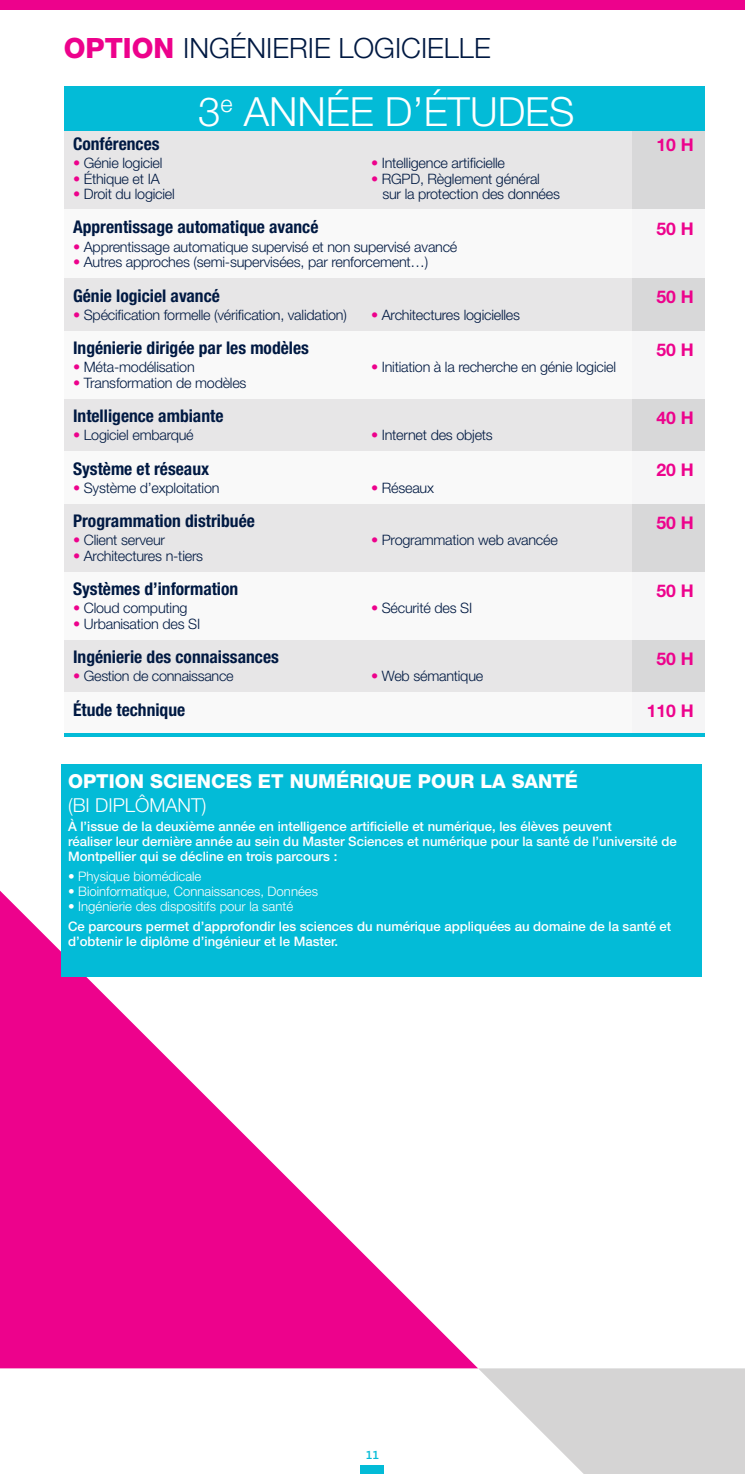
<style>
.page{position:relative;width:745px;height:1474px;background:#fff}
.page>*{position:absolute;margin:0;border:0;box-sizing:border-box;transform-origin:0 0}
.t1{font:300 40.25px "Helvetica Neue LT Std";color:#fff}
.t2{font:300 28px "Helvetica Neue LT Std";color:#001942}
.t3{font:800 19.25px "Helvetica Neue LT Std";color:#fff}
.t4{font:300 19.25px "Helvetica Neue LT Std";color:#fff}
.t5{font:700 condensed 17.5px "Helvetica Neue LT Std";color:#001942}
.t6{font:700 17.5px "Helvetica Neue LT Std";color:#ed028c}
.t7{font:600 15.75px "Archer";color:#03bbd7}
.t8{font:300 14.35px "Helvetica Neue LT Std";letter-spacing:-.015em;color:#001942}
.t9{font:500 13.12px/14.9px "Helvetica Neue LT Std";color:#fff}
.t10{font:300 13.12px "Helvetica Neue LT Std";color:#fff}
.s1{font-weight:800;color:#ed028c}
.s2{color:#ed028c}
</style>
<div class="page">
<div style="left:0;top:0;width:744px;height:10px;background:#ed028c"></div>
<div style="left:360px;top:1464px;width:24px;height:9px;background:#03bbd7"></div>
<svg style="left:0;top:890px;width:478px;height:478px;fill:#ed028c"></svg>
<svg style="left:478px;top:1368px;width:266px;height:105px"></svg>
<div style="left:61px;top:764px;width:640px;height:212px;background:#03bbd7"></div>
<div style="left:64px;top:86px;width:640px;height:649px;background:#e7e6e7"></div>
<div style="left:631px;top:127px;width:73px;height:608px;background:#d8d8d9"></div>
<div style="left:64px;top:209px;width:640px;height:69px;background:#fff"></div>
<div style="left:64px;top:331px;width:640px;height:67px;background:#fff"></div>
<div style="left:64px;top:451px;width:640px;height:52px;background:#fff"></div>
<div style="left:64px;top:572px;width:640px;height:67px;background:#fff"></div>
<div style="left:64px;top:692px;width:640px;height:44px;background:#fff"></div>
<div style="left:64px;top:86px;width:640px;height:45px;background:#03bbd7"></div>
<hr style="left:64px;top:733px;width:640px;height:4px;background:#03bbd7">
<h2 class="t2" style="left:64px;top:31px;width:428px"><span class="s1">OPTION</span> INGÉNIERIE LOGICIELLE</h2>
<h1 class="t1" style="left:198px;top:87px;width:378px">3<sup>e</sup> ANNÉE D’ÉTUDES</h1>
<p class="t5" style="left:73px;top:133px;width:88px">Conférences</p>
<p class="t6" style="left:656px;top:134px;width:39px">10 H</p>
<p class="t8" style="left:73px;top:154px;width:91px"><span class="s2">•</span> Génie logiciel</p>
<p class="t8" style="left:371px;top:154px;width:135px"><span class="s2">•</span> Intelligence artificielle</p>
<p class="t8" style="left:73px;top:170px;width:88px"><span class="s2">•</span> Éthique et IA</p>
<p class="t8" style="left:371px;top:170px;width:170px"><span class="s2">•</span> RGPD, Règlement général</p>
<p class="t8" style="left:73px;top:185px;width:103px"><span class="s2">•</span> Droit du logiciel</p>
<p class="t8" style="left:382px;top:185px;width:179px">sur la protection des données</p>
<p class="t5" style="left:73px;top:217px;width:247px">Apprentissage automatique avancé</p>
<p class="t6" style="left:656px;top:218px;width:39px">50 H</p>
<p class="t8" style="left:73px;top:238px;width:385px"><span class="s2">•</span> Apprentissage automatique supervisé et non supervisé avancé</p>
<p class="t8" style="left:73px;top:253px;width:356px"><span class="s2">•</span> Autres approches (semi-supervisées, par renforcement…)</p>
<p class="t5" style="left:73px;top:285px;width:148px">Génie logiciel avancé</p>
<p class="t6" style="left:656px;top:286px;width:39px">50 H</p>
<p class="t8" style="left:73px;top:306px;width:275px"><span class="s2">•</span> Spécification formelle (vérification, validation)</p>
<p class="t8" style="left:371px;top:306px;width:150px"><span class="s2">•</span> Architectures logicielles</p>
<p class="t5" style="left:73px;top:337px;width:237px">Ingénierie dirigée par les modèles</p>
<p class="t6" style="left:656px;top:339px;width:39px">50 H</p>
<p class="t8" style="left:73px;top:358px;width:123px"><span class="s2">•</span> Méta-modélisation</p>
<p class="t8" style="left:371px;top:358px;width:246px"><span class="s2">•</span> Initiation à la recherche en génie logiciel</p>
<p class="t8" style="left:73px;top:374px;width:175px"><span class="s2">•</span> Transformation de modèles</p>
<p class="t5" style="left:73px;top:405px;width:152px">Intelligence ambiante</p>
<p class="t6" style="left:656px;top:407px;width:39px">40 H</p>
<p class="t8" style="left:73px;top:426px;width:122px"><span class="s2">•</span> Logiciel embarqué</p>
<p class="t8" style="left:371px;top:426px;width:123px"><span class="s2">•</span> Internet des objets</p>
<p class="t5" style="left:73px;top:457px;width:138px">Système et réseaux</p>
<p class="t6" style="left:656px;top:459px;width:39px">20 H</p>
<p class="t8" style="left:73px;top:479px;width:148px"><span class="s2">•</span> Système d’exploitation</p>
<p class="t8" style="left:371px;top:479px;width:64px"><span class="s2">•</span> Réseaux</p>
<p class="t5" style="left:73px;top:510px;width:183px">Programmation distribuée</p>
<p class="t6" style="left:656px;top:511px;width:39px">50 H</p>
<p class="t8" style="left:73px;top:531px;width:93px"><span class="s2">•</span> Client serveur</p>
<p class="t8" style="left:371px;top:531px;width:188px"><span class="s2">•</span> Programmation web avancée</p>
<p class="t8" style="left:73px;top:547px;width:132px"><span class="s2">•</span> Architectures n-tiers</p>
<p class="t5" style="left:73px;top:578px;width:167px">Systèmes d’information</p>
<p class="t6" style="left:656px;top:579px;width:39px">50 H</p>
<p class="t8" style="left:73px;top:599px;width:116px"><span class="s2">•</span> Cloud computing</p>
<p class="t8" style="left:371px;top:599px;width:103px"><span class="s2">•</span> Sécurité des SI</p>
<p class="t8" style="left:73px;top:615px;width:128px"><span class="s2">•</span> Urbanisation des SI</p>
<p class="t5" style="left:73px;top:646px;width:207px">Ingénierie des connaissances</p>
<p class="t6" style="left:656px;top:648px;width:39px">50 H</p>
<p class="t8" style="left:73px;top:667px;width:162px"><span class="s2">•</span> Gestion de connaissance</p>
<p class="t8" style="left:371px;top:667px;width:114px"><span class="s2">•</span> Web sémantique</p>
<p class="t5" style="left:73px;top:698px;width:114px">Étude technique</p>
<p class="t6" style="left:646px;top:700px;width:49px">110 H</p>
<h3 class="t3" style="left:68px;top:769px;width:511px">OPTION SCIENCES ET NUMÉRIQUE POUR LA SANTÉ</h3>
<h3 class="t4" style="left:68px;top:793px;width:140px">(BI DIPLÔMANT)</h3>
<p class="t9" style="left:68px;top:819px;width:610px">À l’issue de la deuxième année en intelligence artificielle et numérique, les élèves peuvent<br>réaliser leur dernière année au sein du Master Sciences et numérique pour la santé de l’université de<br>Montpellier qui se décline en trois parcours :</p>
<p class="t10" style="left:68px;top:868px;width:135px">• Physique biomédicale</p>
<p class="t10" style="left:68px;top:883px;width:251px">• Bioinformatique, Connaissances, Données</p>
<p class="t10" style="left:68px;top:898px;width:226px">• Ingénierie des dispositifs pour la santé</p>
<p class="t9" style="left:68px;top:918px;width:604px">Ce parcours permet d’approfondir les sciences du numérique appliquées au domaine de la santé et d’obtenir le diplôme d’ingénieur et le Master.</p>
<p class="t7" style="left:365px;top:1441px;width:15px">11</p>
</div>
